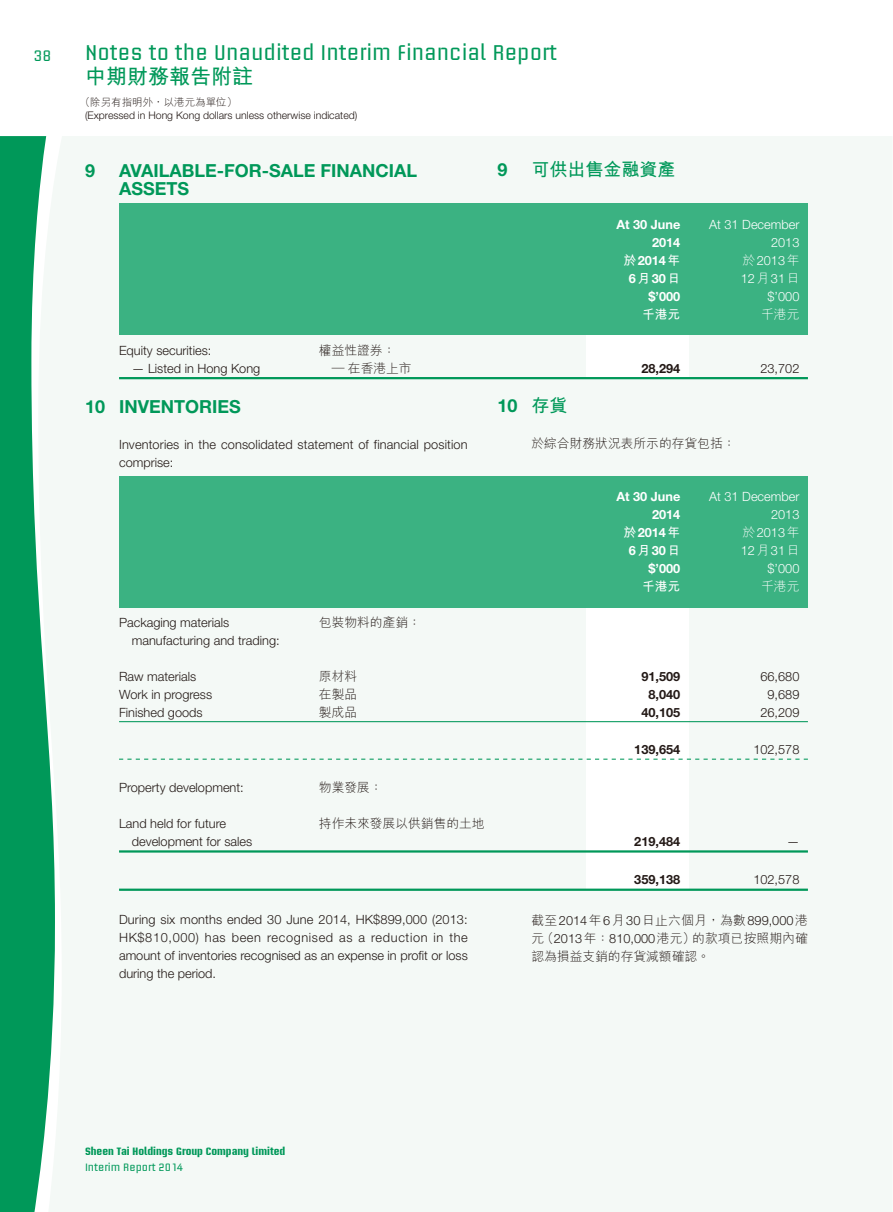
<style>
.page{position:relative;width:893px;height:1212px;background:#fff}
.page>*{position:absolute;margin:0;border:0;box-sizing:border-box;transform-origin:0 0}
.t1{font:21px "Briem Akademi Std";color:#009859}
.t2{font:700 21px "M Hei HK";color:#009859}
.t3{font:700 18px "Helvetica Neue LT Std";color:#009859}
.t4{font:700 18px "M Hei HK";color:#009859}
.t5{font:15px "Briem Akademi Std";color:#009859}
.t6{font:300 12.75px/18px "Helvetica Neue LT Std";color:#231916}
.t7{font:300 12.75px/18px "M Hei HK";color:#231916}
.t8{font:300 12.75px "Helvetica Neue LT Std";color:#fff}
.t9{font:700 12.75px "Helvetica Neue LT Std";color:#fff}
.t10{font:700 12.75px "Helvetica Neue LT Std";color:#231916}
.t11{font:700 12.75px "M Hei HK";color:#fff}
.t12{font:300 12.75px "M Hei HK";color:#fff}
.t13{font:300 10.5px "Helvetica Neue LT Std";color:#231916}
.t14{font:700 10.5px "Briem Akademi Std";color:#009859}
.t15{font:10.5px "Briem Akademi Std";color:#009859}
.t16{font:300 10.5px "M Hei HK";color:#231916}
.s1{font-family:"M Hei HK"}
.s2{font-family:"Helvetica Neue LT Std"}
</style>
<div class="page">
<div style="left:55px;top:136px;width:837px;height:1076px;background:#f4f9f6"></div>
<svg style="left:0;top:136px;width:55px;height:1076px;fill:#009859"></svg>
<div style="left:587px;top:543px;width:102px;height:346px;background:#fff"></div>
<div style="left:119px;top:476px;width:689px;height:131px;background:#3bb282"></div>
<div style="left:587px;top:270px;width:102px;height:108px;background:#fff"></div>
<div style="left:119px;top:203px;width:689px;height:131px;background:#3bb282"></div>
<hr style="left:119px;top:377px;width:689px;height:2px;background:#009859">
<hr style="left:119px;top:721px;width:689px;height:1px;background:#009859">
<svg style="left:119px;top:759px;width:689px;height:1px"></svg>
<hr style="left:119px;top:850px;width:689px;height:2px;background:#009859">
<hr style="left:119px;top:888px;width:689px;height:3px;background:#009859">
<p class="t5" style="left:34px;top:48px;width:19px">38</p>
<h1 class="t1" style="left:85px;top:41px;width:474px">Notes to the Unaudited Interim Financial Report</h1>
<h1 class="t2" style="left:85px;top:61px;width:169px">中期財務報告附註</h1>
<p class="t16" style="left:80px;top:97px;width:159px">（除另有指明外，以港元為單位）</p>
<p class="t13" style="left:85px;top:109px;width:274px">(Expressed in Hong Kong dollars unless otherwise indicated)</p>
<h2 class="t3" style="left:85px;top:159px;width:12px">9</h2>
<h2 class="t3" style="left:119px;top:159px;width:24px">AVAILABLE</h2>
<h2 class="t3" style="left:217px;top:159px;width:21px">-FOR</h2>
<h2 class="t3" style="left:262px;top:159px;width:20px">-SALE</h2>
<h2 class="t3" style="left:320px;top:159px;width:12px">FINANCIAL</h2>
<h2 class="t3" style="left:119px;top:177px;width:13px">ASSETS</h2>
<h2 class="t3" style="left:497px;top:158px;width:12px">9</h2>
<h2 class="t4" style="left:532px;top:156px;width:145px">可供出售金融資產</h2>
<p class="t9" style="left:616px;top:216px;width:66px">AT 30 JUNE</p>
<p class="t8" style="left:709px;top:216px;width:92px">At 31 December</p>
<p class="t9" style="left:652px;top:234px;width:30px">2014</p>
<p class="t8" style="left:771px;top:234px;width:30px">2013</p>
<p class="t9" style="left:623px;top:252px;width:59px"><span class="s1">於</span>2014<span class="s1">年</span></p>
<p class="t8" style="left:742px;top:252px;width:59px"><span class="s1">於</span>2013<span class="s1">年</span></p>
<p class="t9" style="left:629px;top:270px;width:53px">6<span class="s1">月</span>30<span class="s1">日</span></p>
<p class="t8" style="left:741px;top:270px;width:60px">12<span class="s1">月</span>31<span class="s1">日</span></p>
<p class="t9" style="left:648px;top:288px;width:33px">$’000</p>
<p class="t8" style="left:767px;top:288px;width:33px">$’000</p>
<p class="t11" style="left:642px;top:305px;width:40px">千港元</p>
<p class="t12" style="left:761px;top:307px;width:40px">千港元</p>
<p class="t6" style="left:119px;top:341px;width:94px">Equity securities:</p>
<p class="t7" style="left:319px;top:341px;width:78px">權益性證券：</p>
<p class="t6" style="left:132px;top:359px;width:130px">— Listed in Hong Kong</p>
<p class="t7" style="left:332px;top:359px;width:82px">— 在香港上市</p>
<p class="t10" style="left:641px;top:360px;width:40px">28,294</p>
<p class="t6" style="left:760px;top:359px;width:40px">23,702</p>
<h2 class="t3" style="left:85px;top:395px;width:52px">10 INVENTORIES</h2>
<p class="t6" style="left:119px;top:435px;width:350px">Inventories in the consolidated statement of financial position comprise:</p>
<p class="t9" style="left:616px;top:488px;width:66px">AT 30 JUNE</p>
<p class="t8" style="left:709px;top:488px;width:92px">At 31 December</p>
<p class="t9" style="left:652px;top:506px;width:30px">2014</p>
<p class="t8" style="left:771px;top:506px;width:30px">2013</p>
<p class="t9" style="left:623px;top:524px;width:59px"><span class="s1">於</span>2014<span class="s1">年</span></p>
<p class="t8" style="left:742px;top:524px;width:59px"><span class="s1">於</span>2013<span class="s1">年</span></p>
<p class="t9" style="left:629px;top:542px;width:53px">6<span class="s1">月</span>30<span class="s1">日</span></p>
<p class="t8" style="left:741px;top:543px;width:60px">12<span class="s1">月</span>31<span class="s1">日</span></p>
<p class="t9" style="left:648px;top:560px;width:33px">$’000</p>
<p class="t8" style="left:767px;top:561px;width:33px">$’000</p>
<p class="t11" style="left:642px;top:577px;width:40px">千港元</p>
<p class="t12" style="left:761px;top:580px;width:40px">千港元</p>
<p class="t6" style="left:119px;top:613px;width:112px">Packaging materials</p>
<p class="t7" style="left:319px;top:613px;width:103px">包裝物料的產銷：</p>
<p class="t6" style="left:132px;top:631px;width:149px">manufacturing and trading:</p>
<p class="t6" style="left:119px;top:667px;width:79px">Raw materials</p>
<p class="t7" style="left:319px;top:667px;width:40px">原材料</p>
<p class="t10" style="left:641px;top:668px;width:40px">91,509</p>
<p class="t6" style="left:760px;top:667px;width:40px">66,680</p>
<p class="t6" style="left:119px;top:685px;width:95px">Work in progress</p>
<p class="t7" style="left:319px;top:685px;width:40px">在製品</p>
<p class="t10" style="left:648px;top:686px;width:33px">8,040</p>
<p class="t6" style="left:767px;top:685px;width:33px">9,689</p>
<p class="t6" style="left:119px;top:703px;width:85px">Finished goods</p>
<p class="t7" style="left:319px;top:703px;width:40px">製成品</p>
<p class="t10" style="left:641px;top:704px;width:40px">40,105</p>
<p class="t6" style="left:760px;top:703px;width:40px">26,209</p>
<p class="t10" style="left:634px;top:742px;width:48px">139,654</p>
<p class="t6" style="left:753px;top:741px;width:48px">102,578</p>
<p class="t6" style="left:119px;top:778px;width:126px">Property development:</p>
<p class="t7" style="left:319px;top:778px;width:65px">物業發展：</p>
<p class="t6" style="left:119px;top:814px;width:108px">Land held for future</p>
<p class="t7" style="left:319px;top:814px;width:167px">持作未來發展以供銷售的土地</p>
<p class="t6" style="left:132px;top:832px;width:122px">development for sales</p>
<p class="t10" style="left:634px;top:833px;width:48px">219,484</p>
<p class="t6" style="left:787px;top:832px;width:14px">—</p>
<p class="t10" style="left:634px;top:872px;width:48px">359,138</p>
<p class="t6" style="left:753px;top:870px;width:48px">102,578</p>
<p class="t6" style="left:119px;top:911px;width:350px;text-align:justify">During six months ended 30 June 2014, HK$899,000 (2013:<br>HK$810,000) has been recognised as a reduction in the amount of inventories recognised as an expense in profit or loss during the period.</p>
<h2 class="t3" style="left:497px;top:395px;width:72px">10 <span class="s1">存貨</span></h2>
<p class="t7" style="left:531px;top:434px;width:205px">於綜合財務狀況表所示的存貨包括：</p>
<p class="t6" style="left:531px;top:911px;width:278px"><span class="s1">截至</span>2014<span class="s1">年</span>6<span class="s1">月</span>30<span class="s1">日止六個月，為數</span>899,000<span class="s1">港</span></p>
<p class="t7" style="left:531px;top:929px;width:278px">元（<span class="s2">2013</span>年：<span class="s2">810,000</span>港元）的款項已按照期內確認為損益支銷的存貨減額確認。</p>
<p class="t14" style="left:85px;top:1145px;width:202px">Sheen Tai Holdings Group Company Limited</p>
<p class="t15" style="left:85px;top:1162px;width:100px">Interim Report 2014</p>
</div>
